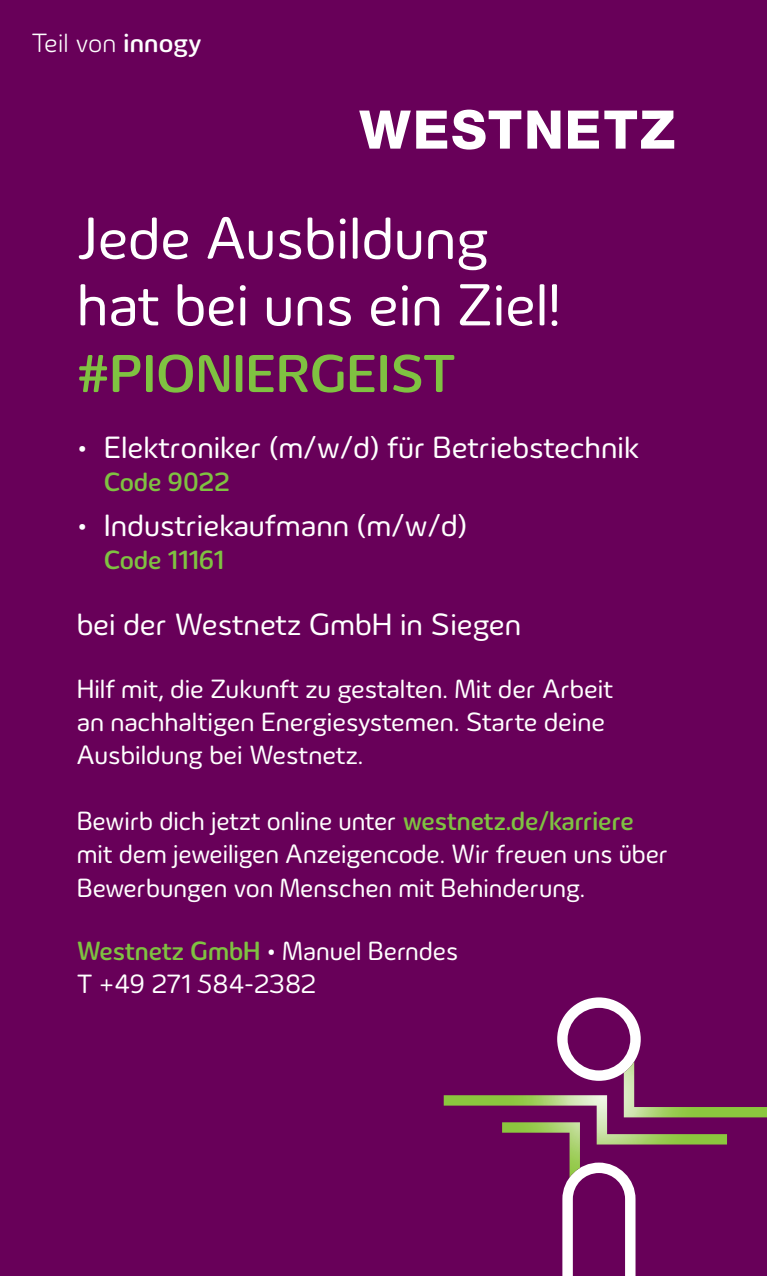
<style>
.page{position:relative;width:767px;height:1276px;background:#680059}
.page>*{position:absolute;margin:0;border:0;box-sizing:border-box;transform-origin:0 0}
.t1{font:60.6px/66.6px "Innogy";color:#fff}
.t2{font:500 54.6px "Innogy";color:#7fc241}
.t3{font:31.5px "Innogy";color:#fff}
.t4{font:27px/33px "Innogy";color:#fff}
.t5{font:500 27px "Innogy";letter-spacing:-.005em;color:#7fc241}
.t6{font:300 27px "Innogy";letter-spacing:.01em;color:#fff}
.s1{font-weight:500}
.s2{font-weight:300}
.s3{font-weight:500;color:#7fc241}
</style>
<div class="page">
<svg style="left:359px;top:110px;width:315px;height:40px"></svg>
<svg style="left:444px;top:997px;width:323px;height:279px"></svg>
<p class="t6" style="left:31px;top:27px;width:172px">Teil von <span class="s1">innogy</span></p>
<p class="t1" style="left:77px;top:205px;width:485px">Jede Ausbildung hat bei uns ein Ziel!</p>
<p class="t2" style="left:77px;top:342px;width:381px">#PIONIERGEIST</p>
<p class="t3" style="left:77px;top:430px;width:564px"><span class="s2">•</span> Elektroniker (m/w/d) für Betriebstechnik</p>
<p class="t5" style="left:104px;top:466px;width:128px">Code 9022</p>
<p class="t3" style="left:77px;top:508px;width:392px"><span class="s2">•</span> Industriekaufmann (m/w/d)</p>
<p class="t5" style="left:104px;top:544px;width:122px">Code 11161</p>
<p class="t3" style="left:77px;top:606px;width:446px">bei der Westnetz GmbH in Siegen</p>
<p class="t4" style="left:77px;top:672px;width:538px">Hilf mit, die Zukunft zu gestalten. Mit der Arbeit an nachhaltigen Energiesystemen. Starte deine<br>Ausbildung bei Westnetz.</p>
<p class="t4" style="left:77px;top:804px;width:593px">Bewirb dich jetzt online unter <span class="s3">westnetz.de/karriere </span>mit dem jeweiligen Anzeigencode. Wir freuen uns über<br>Bewerbungen von Menschen mit Behinderung.</p>
<p class="t4" style="left:77px;top:934px;width:383px"><span class="s3">Westnetz GmbH</span> • Manuel Berndes<br>T +49 271 584-2382</p>
</div>
